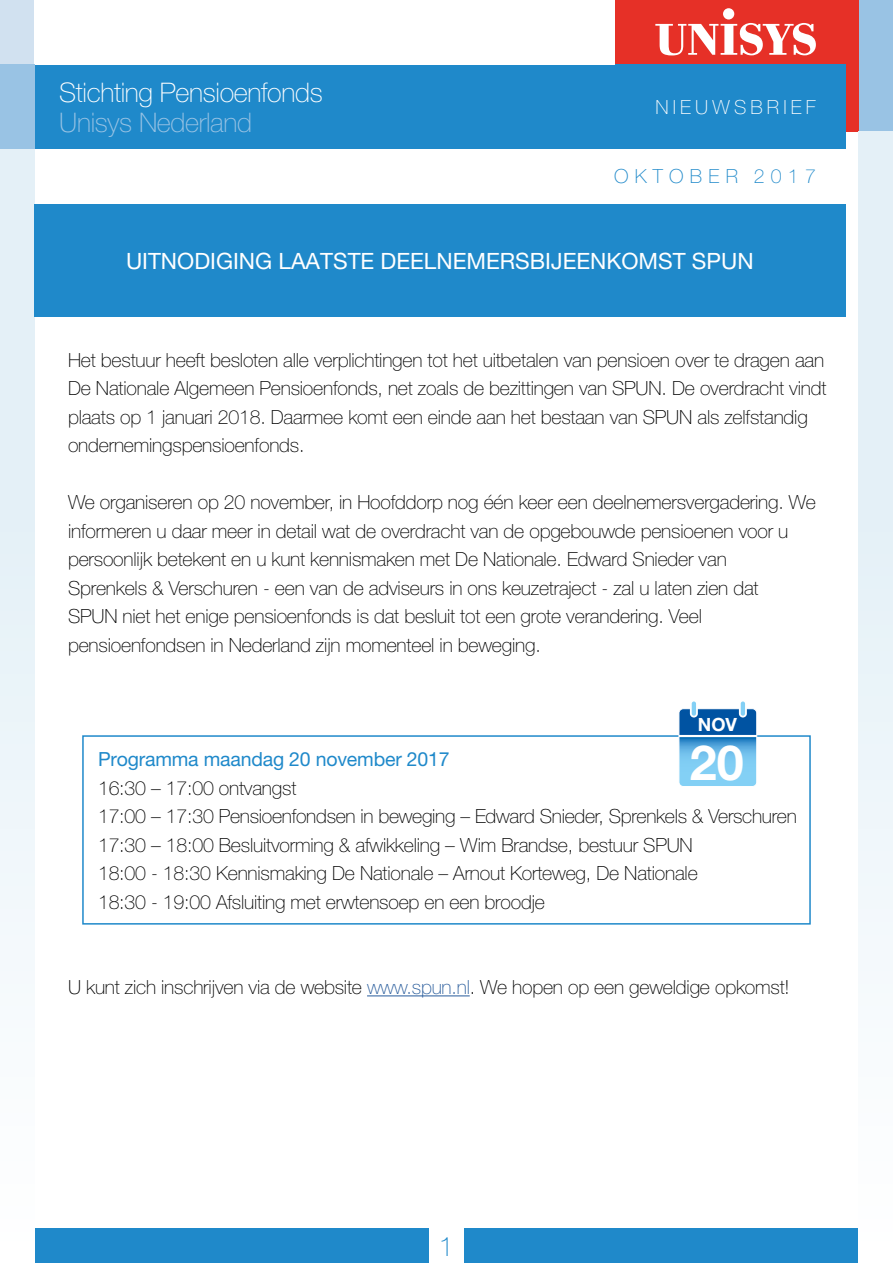
<style>
.page{position:relative;width:893px;height:1263px;background:#fff}
.page>*{position:absolute;margin:0;border:0;box-sizing:border-box;transform-origin:0 0}
.t1{font:700 48.45px "Helvetica Neue LT Pro";color:#fff}
.t2{font:100 27px "Helvetica Neue LT Pro";letter-spacing:-.015em;color:#fff}
.t3{font:100 27px "Helvetica Neue LT Pro";letter-spacing:-.015em;color:#99c3e4}
.t4{font:100 27px "Helvetica Neue LT Pro";color:#1f89ca}
.t5{font:22.5px "Helvetica Neue LT Pro";color:#fff}
.t6{font:100 19.5px/28.5px "Helvetica Neue LT Pro";letter-spacing:-.01em;color:#000}
.t7{font:19.5px "Helvetica Neue LT Pro";letter-spacing:-.01em;color:#1f89ca}
.t8{font:100 19.5px "Helvetica Neue LT Pro";letter-spacing:.215em;color:#fff}
.t9{font:100 19.5px "Helvetica Neue LT Pro";letter-spacing:.32em;color:#1f89ca}
.t10{font:700 18.3px "Helvetica Neue LT Pro";color:#fff}
.s1{color:#275b9b}
</style>
<div class="page">
<div style="left:34px;top:1229px;width:825px;height:34px;background:#1f89ca"></div>
<div style="left:0;top:0;width:614px;height:64px;background:#d1e1f0"></div>
<div style="left:859px;top:0;width:34px;height:132px;background:#99c3e4"></div>
<div style="left:614px;top:0;width:245px;height:132px;background:#e63027"></div>
<div style="left:34px;top:64px;width:811px;height:85px;background:#1f89ca"></div>
<div style="left:34px;top:0;width:580px;height:64px;background:#fff"></div>
<div style="left:723px;top:8px;width:11px;height:12px;background:#fff;border-radius:50%"></div>
<svg style="left:655px;top:23px;width:161px;height:32px"></svg>
<div style="left:0;top:132px;width:34px;height:1131px;background:linear-gradient(to bottom,#ddecf5,#fcfefe)"></div>
<div style="left:859px;top:132px;width:34px;height:1131px;background:linear-gradient(to bottom,#deedf5,#fcfefe)"></div>
<div style="left:0;top:64px;width:34px;height:85px;background:#99c3e4"></div>
<div style="left:429px;top:1229px;width:34px;height:34px;background:#fff"></div>
<hr style="left:367px;top:995px;width:103px;height:1px;background:#275b9b">
<div style="left:34px;top:204px;width:811px;height:113px;background:#1f89ca"></div>
<div style="left:82px;top:735px;width:729px;height:189px;border:2px solid #1f89ca"></div>
<svg style="left:681px;top:710px;width:74px;height:75px;background:#499ad2"></svg>
<div style="left:679px;top:708px;width:78px;height:79px;border:1px solid #fff;border-radius:4px"></div>
<div style="left:691px;top:700px;width:6px;height:17px;background:#83d0f5;border-radius:3px"></div>
<div style="left:690px;top:700px;width:8px;height:17px;border:2px solid #fff;border-radius:3px"></div>
<div style="left:740px;top:700px;width:6px;height:17px;background:#83d0f5;border-radius:3px"></div>
<div style="left:739px;top:700px;width:8px;height:17px;border:2px solid #fff;border-radius:3px"></div>
<hr style="left:679px;top:735px;width:78px;height:2px;background:#fff">
<h2 class="t2" style="left:59px;top:77px;width:265px">Stichting Pensioenfonds</h2>
<h2 class="t3" style="left:59px;top:107px;width:194px">Unisys Nederland</h2>
<p class="t8" style="left:655px;top:96px;width:162px">NIEUWSBRIEF</p>
<p class="t9" style="left:614px;top:165px;width:203px">OKTOBER 2017</p>
<p class="t5" style="left:126px;top:247px;width:629px">UITNODIGING LAATSTE DEELNEMERSBIJEENKOMST SPUN</p>
<p class="t6" style="left:68px;top:346px;width:760px">Het bestuur heeft besloten alle verplichtingen tot het uitbetalen van pensioen over te dragen aan De Nationale Algemeen Pensioenfonds, net zoals de bezittingen van SPUN. De overdracht vindt plaats op 1 januari 2018. Daarmee komt een einde aan het bestaan van SPUN als zelfstandig ondernemingspensioenfonds.</p>
<p class="t6" style="left:68px;top:488px;width:749px">We organiseren op 20 november, in Hoofddorp nog één keer een deelnemersvergadering. We informeren u daar meer in detail wat de overdracht van de opgebouwde pensioenen voor u persoonlijk betekent en u kunt kennismaken met De Nationale. Edward Snieder van<br>Sprenkels &amp; Verschuren - een van de adviseurs in ons keuzetraject - zal u laten zien dat<br>SPUN niet het enige pensioenfonds is dat besluit tot een grote verandering. Veel pensioenfondsen in Nederland zijn momenteel in beweging.</p>
<p class="t10" style="left:698px;top:713px;width:41px">NOV</p>
<h1 class="t1" style="left:690px;top:733px;width:55px">20</h1>
<p class="t7" style="left:98px;top:747px;width:353px">Programma maandag 20 november 2017</p>
<p class="t6" style="left:98px;top:773px;width:700px">16:30 – 17:00 ontvangst<br>17:00 – 17:30 Pensioenfondsen in beweging – Edward Snieder, Sprenkels &amp; Verschuren 17:30 – 18:00 Besluitvorming &amp; afwikkeling – Wim Brandse, bestuur SPUN<br>18:00 - 18:30 Kennismaking De Nationale – Arnout Korteweg, De Nationale<br>18:30 - 19:00 Afsluiting met erwtensoep en een broodje</p>
<p class="t6" style="left:68px;top:973px;width:723px">U kunt zich inschrijven via de website <span class="s1">www.spun.nl</span>. We hopen op een geweldige opkomst!</p>
<h2 class="t4" style="left:439px;top:1230px;width:17px">1</h2>
</div>
